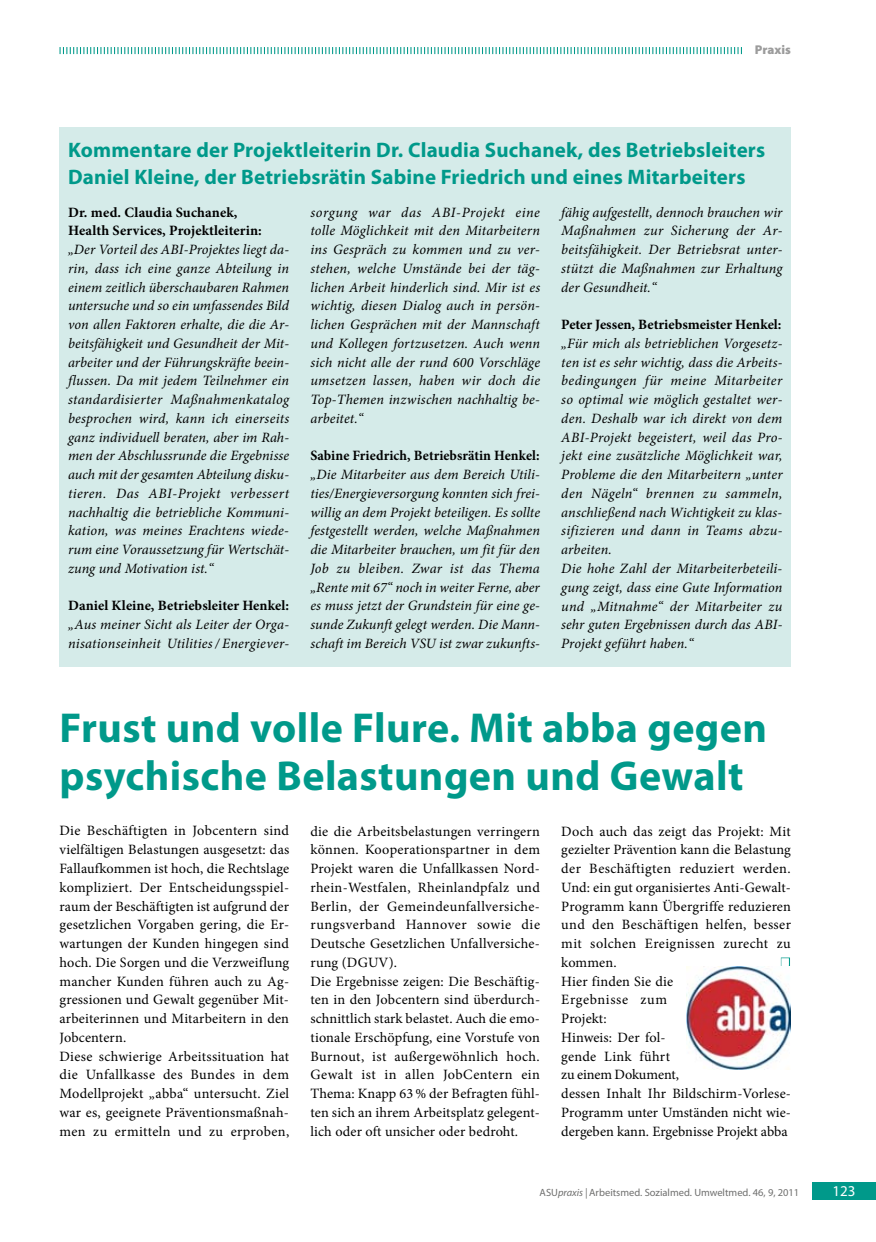
<style>
.page{position:relative;width:876px;height:1242px;background:#fff}
.page>*{position:absolute;margin:0;border:0;box-sizing:border-box;transform-origin:0 0}
.t1{font:700 42px/48px "Myriad Pro";letter-spacing:.01em;color:#00998a}
.t2{font:27px "Minion Pro";color:#fff}
.t3{font:700 21px/27px "Myriad Pro";letter-spacing:.01em;color:#00998a}
.t4{font:15px "Myriad Pro";color:#fff}
.t5{font:italic 14.25px/18.8px "Minion Pro";letter-spacing:.01em;color:#000;text-align:justify}
.t6{font:14.25px/18.8px "Minion Pro";letter-spacing:.015em;color:#000}
.t7{font:700 14.25px/18.8px "Minion Pro";letter-spacing:.005em;color:#000}
.t8{font:900 12.75px "Myriad Pro";color:#9c9c9c}
.t9{font:10.5px "Myriad Pro";color:#6f6f6e}
.s1{font-style:italic}
</style>
<div class="page">
<div style="left:812px;top:1182px;width:64px;height:17px;background:#00998a"></div>
<div style="left:60px;top:128px;width:731px;height:538px;background:#d5ebe9"></div>
<div style="left:781px;top:957px;width:9px;height:10px;border:2px solid #00998a"></div>
<img style="left:687px;top:966px;width:104px;height:103px">
<svg style="left:60px;top:47px;width:682px;height:7px"></svg>
<p class="t8" style="left:755px;top:41px;width:37px">Praxis</p>
<h3 class="t3" style="left:68px;top:136px;width:699px">Kommentare der Projektleiterin Dr. Claudia Suchanek, des Betriebsleiters<br>Daniel Kleine, der Betriebsrätin Sabine Friedrich und eines Mitarbeiters</h3>
<p class="t7" style="left:68px;top:202px;width:195px">Dr. med. Claudia Suchanek,<br>Health Services, Projektleiterin:</p>
<p class="t5" style="left:68px;top:240px;width:223px">„Der Vorteil des ABI-Projektes liegt da&shy;rin, dass ich eine ganze Abteilung in einem zeitlich überschaubaren Rahmen untersuche und so ein umfassendes Bild von allen Faktoren erhalte, die die Ar&shy;beitsfähigkeit und Gesundheit der Mit&shy;arbeiter und der Führungskräfte beein&shy;flussen. Da mit jedem Teilnehmer ein standardisierter Maßnahmenkatalog besprochen wird, kann ich einerseits ganz individuell beraten, aber im Rah&shy;men der Abschlussrunde die Ergebnisse auch mit der gesamten Abteilung disku&shy;tieren. Das ABI-Projekt verbessert nachhaltig die betriebliche Kommuni&shy;kation, was meines Erachtens wiede&shy;rum eine Voraussetzung für Wertschät&shy;zung und Motivation ist.“</p>
<p class="t7" style="left:68px;top:596px;width:222px">Daniel Kleine, Betriebsleiter Henkel:</p>
<p class="t5" style="left:68px;top:615px;width:223px">„Aus meiner Sicht als Leiter der Orga&shy;nisationseinheit Utilities / Energiever-</p>
<p class="t5" style="left:310px;top:203px;width:231px">sorgung war das ABI-Projekt eine tolle Möglichkeit mit den Mitarbeitern ins Gespräch zu kommen und zu ver&shy;stehen, welche Umstände bei der täg&shy;lichen Arbeit hinderlich sind. Mir ist es wichtig, diesen Dialog auch in persön&shy;lichen Gesprächen mit der Mannschaft und Kollegen fortzusetzen. Auch wenn sich nicht alle der rund 600 Vorschläge umsetzen lassen, haben wir doch die Top-Themen inzwischen nachhaltig be&shy;arbeitet.“</p>
<p class="t7" style="left:310px;top:446px;width:231px">Sabine Friedrich, Betriebsrätin Henkel:</p>
<p class="t5" style="left:310px;top:465px;width:231px">„Die Mitarbeiter aus dem Bereich Utili&shy;ties/Energieversorgung konnten sich frei&shy;willig an dem Projekt beteiligen. Es sollte festgestellt werden, welche Maßnahmen die Mitarbeiter brauchen, um fit für den Job zu bleiben. Zwar ist das Thema „Rente mit 67“ noch in weiter Ferne, aber es muss jetzt der Grundstein für eine ge&shy;sunde Zukunft gelegt werden. Die Mann&shy;schaft im Bereich VSU ist zwar zukunfts-</p>
<p class="t5" style="left:561px;top:203px;width:223px">fähig aufgestellt, dennoch brauchen wir Maßnahmen zur Sicherung der Ar&shy;beitsfähigkeit. Der Betriebsrat unter&shy;stützt die Maßnahmen zur Erhaltung der Gesundheit.“</p>
<p class="t7" style="left:561px;top:315px;width:222px">Peter Jessen, Betriebsmeister Henkel:</p>
<p class="t5" style="left:561px;top:334px;width:223px;text-align:left">„Für mich als betrieblichen Vorgesetz&shy;ten ist es sehr wichtig, dass die Arbeits&shy;bedingungen für meine Mitarbeiter so optimal wie möglich gestaltet wer&shy;den. Deshalb war ich direkt von dem ABI-Projekt begeistert, weil das Pro&shy;jekt eine zusätzliche Möglichkeit war, Probleme die den Mitarbeitern „unter den Nägeln“ brennen zu sammeln, anschließend nach Wichtigkeit zu klas&shy;sifizieren und dann in Teams abzu&shy;arbeiten.<br>Die hohe Zahl der Mitarbeiterbeteili&shy;gung zeigt, dass eine Gute Information und „Mitnahme“ der Mitarbeiter zu sehr guten Ergebnissen durch das ABI-Projekt geführt haben.“</p>
<h1 class="t1" style="left:60px;top:702px;width:709px">Frust und volle Flure. Mit abba gegen psychische Belastungen und Gewalt</h1>
<p class="t6" style="left:60px;top:821px;width:231px">Die Beschäftigten in Jobcentern sind vielfältigen Belastungen ausgesetzt: das Fallaufkommen ist hoch, die Rechtslage kompliziert. Der Entscheidungsspiel&shy;raum der Beschäftigten ist aufgrund der gesetzlichen Vorgaben gering, die Er&shy;wartungen der Kunden hingegen sind hoch. Die Sorgen und die Verzweiflung mancher Kunden führen auch zu Ag&shy;gressionen und Gewalt gegenüber Mit&shy;arbeiterinnen und Mitarbeitern in den Jobcentern.<br>Diese schwierige Arbeitssituation hat die Unfallkasse des Bundes in dem Modellprojekt „abba“ untersucht. Ziel war es, geeignete Präventionsmaßnah&shy;men zu ermitteln und zu erproben,</p>
<p class="t6" style="left:310px;top:821px;width:231px">die die Arbeitsbelastungen verringern können. Kooperationspartner in dem Projekt waren die Unfallkassen Nord&shy;rhein-Westfalen, Rheinlandpfalz und Berlin, der Gemeindeunfallversiche&shy;rungsverband Hannover sowie die Deutsche Gesetzlichen Unfallversiche&shy;rung (DGUV).<br>Die Ergebnisse zeigen: Die Beschäftig&shy;ten in den Jobcentern sind überdurch&shy;schnittlich stark belastet. Auch die emo&shy;tionale Erschöpfung, eine Vorstufe von Burnout, ist außergewöhnlich hoch.<br>Gewalt ist in allen JobCentern ein Thema: Knapp 63% der Befragten fühl&shy;ten sich an ihrem Arbeitsplatz gelegent&shy;lich oder oft unsicher oder bedroht.</p>
<p class="t6" style="left:561px;top:821px;width:231px;text-align:justify">Doch auch das zeigt das Projekt: Mit gezielter Prävention kann die Belastung der Beschäftigten reduziert werden.<br>Und: ein gut organisiertes Anti-Gewalt-Programm kann Übergriffe reduzieren und den Beschäftigen helfen, besser mit solchen Ereignissen zurecht zu kommen.</p>
<h2 class="t2" style="left:780px;top:942px;width:12px">■</h2>
<p class="t6" style="left:561px;top:971px;width:231px">Hier finden Sie die<br>Ergebnisse zum<br>Projekt:<br>Hinweis: Der fol-<br>gende Link führt<br>zu einem Dokument,<br>dessen Inhalt Ihr Bildschirm-Vorlese-<br>Programm unter Umständen nicht wie&shy;dergeben kann. Ergebnisse Projekt abba</p>
<p class="t9" style="left:540px;top:1186px;width:261px">ASU<span class="s1">praxis |</span> Arbeitsmed. Sozialmed. Umweltmed. 46, 9, 2011</p>
<p class="t4" style="left:832px;top:1181px;width:25px">123</p>
</div>
